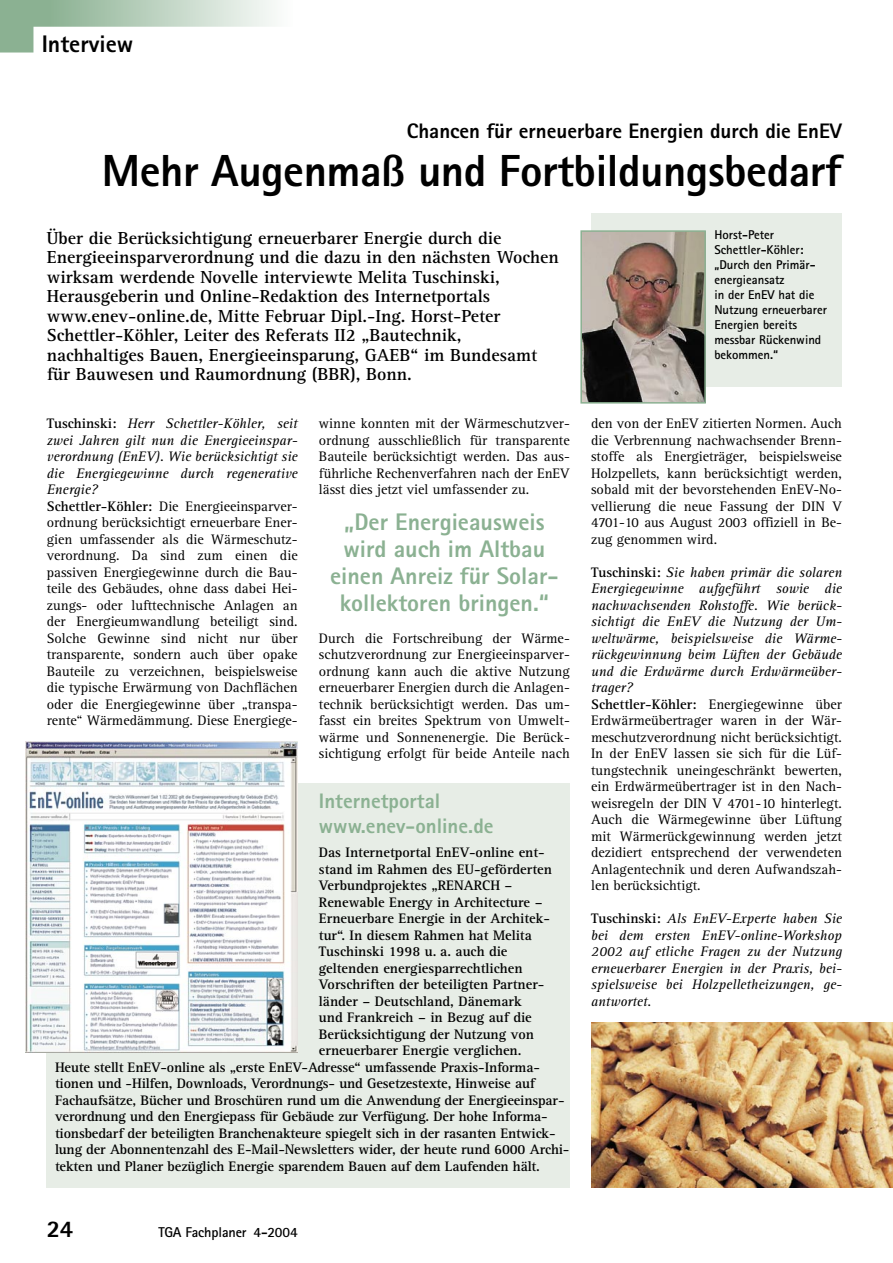
<style>
.page{position:relative;width:893px;height:1263px;background:#fff}
.page>*{position:absolute;margin:0;border:0;box-sizing:border-box;transform-origin:0 0}
.T08b_HÜ{font:800 45px "Rotis Sans Serif";letter-spacing:-.01em;color:#000}
.T10_Zitat{font:800 24px/27px "Rotis Sans Serif";color:#8bb192;text-align:center}
.T08b_HÜ-2{font:800 24px "Rotis Sans Serif";color:#000}
.T08a_Dach{font:800 21px "Rotis Sans Serif";color:#000}
.T09a_Kasten{font:800 21px/24.8px "Rotis Sans Serif";color:#8bb192}
.T08c_Vorspann{font:700 18px/19.5px "Rotis Serif";color:#000}
.T01b_Grund_n_ZÜ{font:14.25px/16.5px "Rotis Serif";color:#000;text-align:justify}
.T09b_Kas_-Text{font:700 14.25px/16.5px "Rotis Serif";letter-spacing:-.01em;color:#000}
.T01a_Grund{font:italic 14.25px/16.5px "Rotis Serif";color:#000;text-align:justify}
.T01a_Grund-2{font:14.25px/16.5px "Rotis Serif";color:#000;text-align:justify}
.T08b_HÜ-3{font:700 14.25px "Rotis Sans Serif";letter-spacing:-.01em;color:#000}
.T02_BU_Autor{font:700 12.75px/15px "Rotis Sans Serif";color:#000}
.s1{font-weight:700;font-style:normal}
.s2{font-weight:700}
</style>
<div class="page">
<svg style="left:0;top:0;width:273px;height:53px"></svg>
<img style="left:591px;top:1022px;width:302px;height:165px">
<div style="left:47px;top:783px;width:523px;height:404px;background:#e7ede6"></div>
<div style="left:591px;top:214px;width:251px;height:173px;background:#e7ede6"></div>
<img style="left:583px;top:233px;width:120px;height:168px">
<div style="left:580px;top:230px;width:126px;height:174px;border:2px solid #8bb192"></div>
<img style="left:26px;top:742px;width:272px;height:310px">
<p class="T08b_HÜ-2" style="left:42px;top:29px;width:93px">Interview</p>
<p class="T08a_Dach" style="left:407px;top:117px;width:437px">Chancen für erneuerbare Energien durch die EnEV</p>
<p class="T08b_HÜ" style="left:102px;top:142px;width:742px">Mehr Augenmaß und Fortbildungsbedarf</p>
<p class="T08c_Vorspann" style="left:47px;top:229px;width:513px">Über die Berücksichtigung erneuerbarer Energie durch die Energieeinsparverordnung und die dazu in den nächsten Wochen wirksam werdende Novelle interviewte Melita Tuschinski, Herausgeberin und Online-Redaktion des Internetportals www.enev-online.de, Mitte Februar Dipl.-Ing. Horst-Peter Schettler-Köhler, Leiter des Referats II2 „Bautechnik, nachhaltiges Bauen, Energieeinsparung, GAEB“ im Bundesamt für Bauwesen und Raumordnung (BBR), Bonn.</p>
<p class="T01a_Grund" style="left:47px;top:416px;width:252px"><span class="s1">Tuschinski:</span> Herr Schettler-Köhler, seit zwei Jahren gilt nun die Energieeinspar&shy;verordnung (EnEV). Wie berücksichtigt sie die Energiegewinne durch regenerative Energie?</p>
<p class="T01b_Grund_n_ZÜ" style="left:47px;top:498px;width:252px"><span class="s2">Schettler-Köhler:</span> Die Energieeinsparver&shy;ordnung berücksichtigt erneuerbare Ener&shy;gien umfassender als die Wärmeschutz&shy;verordnung. Da sind zum einen die passiven Energiegewinne durch die Bau&shy;teile des Gebäudes, ohne dass dabei Hei&shy;zungs- oder lufttechnische Anlagen an der Energieumwandlung beteiligt sind.<br>Solche Gewinne sind nicht nur über transparente, sondern auch über opake Bauteile zu verzeichnen, beispielsweise die typische Erwärmung von Dachflächen oder die Energiegewinne über „transpa&shy;rente“ Wärmedämmung. Diese Energiege-</p>
<p class="T01b_Grund_n_ZÜ" style="left:319px;top:416px;width:252px">winne konnten mit der Wärmeschutzver&shy;ordnung ausschließlich für transparente Bauteile berücksichtigt werden. Das aus&shy;führliche Rechenverfahren nach der EnEV lässt dies jetzt viel umfassender zu.</p>
<p class="T10_Zitat" style="left:330px;top:508px;width:230px">„Der Energieausweis wird auch im Altbau einen Anreiz für Solar&shy;kollektoren bringen.“</p>
<p class="T01a_Grund-2" style="left:319px;top:630px;width:252px">Durch die Fortschreibung der Wärme&shy;schutzverordnung zur Energieeinsparver&shy;ordnung kann auch die aktive Nutzung erneuerbarer Energien durch die Anlagen&shy;technik berücksichtigt werden. Das um&shy;fasst ein breites Spektrum von Umwelt&shy;wärme und Sonnenenergie. Die Berück&shy;sichtigung erfolgt für beide Anteile nach</p>
<p class="T09a_Kasten" style="left:319px;top:788px;width:176px">Internetportal www.enev-online.de</p>
<p class="T09b_Kas_-Text" style="left:319px;top:845px;width:234px">Das Internetportal EnEV-online ent&shy;stand im Rahmen des EU-geförderten Verbundprojektes „RENARCH – Renewable Energy in Architecture – Erneuerbare Energie in der Architek&shy;tur“. In diesem Rahmen hat Melita Tuschinski 1998 u. a. auch die geltenden energiesparrechtlichen Vorschriften der beteiligten Partner&shy;länder – Deutschland, Dänemark<br>und Frankreich – in Bezug auf die Berücksichtigung der Nutzung von erneuerbarer Energie verglichen.</p>
<p class="T09b_Kas_-Text" style="left:55px;top:1059px;width:516px">Heute stellt EnEV-online als „erste EnEV-Adresse“ umfassende Praxis-Informa&shy;tionen und -Hilfen, Downloads, Verordnungs- und Gesetzestexte, Hinweise auf Fachaufsätze, Bücher und Broschüren rund um die Anwendung der Energieeinspar&shy;verordnung und den Energiepass für Gebäude zur Verfügung. Der hohe Informa&shy;tionsbedarf der beteiligten Branchenakteure spiegelt sich in der rasanten Entwick&shy;lung der Abonnentenzahl des E-Mail-Newsletters wider, der heute rund 6000 Archi&shy;tekten und Planer bezüglich Energie sparendem Bauen auf dem Laufenden hält.</p>
<p class="T08b_HÜ-2" style="left:47px;top:1213px;width:28px">24</p>
<p class="T08b_HÜ-3" style="left:158px;top:1223px;width:141px">TGA Fachplaner 4-2004</p>
<p class="T02_BU_Autor" style="left:714px;top:227px;width:114px">Horst-Peter<br>Schettler-Köhler: „Durch den Primär&shy;energieansatz<br>in der EnEV hat die<br>Nutzung erneuerbarer<br>Energien bereits messbar Rückenwind bekommen.“</p>
<p class="T01a_Grund-2" style="left:591px;top:416px;width:252px">den von der EnEV zitierten Normen. Auch die Verbrennung nachwachsender Brenn&shy;stoffe als Energieträger, beispielsweise Holzpellets, kann berücksichtigt werden, sobald mit der bevorstehenden EnEV-No&shy;vellierung die neue Fassung der DIN V 4701-10 aus August 2003 offiziell in Be&shy;zug genommen wird.</p>
<p class="T01a_Grund" style="left:591px;top:564px;width:252px"><span class="s1">Tuschinski:</span> Sie haben primär die solaren Energiegewinne aufgeführt sowie die nachwachsenden Rohstoffe. Wie berück&shy;sichtigt die EnEV die Nutzung der Um&shy;weltwärme, beispielsweise die Wärme&shy;rückgewinnung beim Lüften der Gebäude und die Erdwärme durch Erdwärmeüber&shy;trager?</p>
<p class="T01b_Grund_n_ZÜ" style="left:591px;top:696px;width:252px"><span class="s2">Schettler-Köhler:</span> Energiegewinne über Erdwärmeübertrager waren in der Wär&shy;meschutzverordnung nicht berücksichtigt.<br>In der EnEV lassen sie sich für die Lüf&shy;tungstechnik uneingeschränkt bewerten, ein Erdwärmeübertrager ist in den Nach&shy;weisregeln der DIN V 4701-10 hinterlegt.<br>Auch die Wärmegewinne über Lüftung mit Wärmerückgewinnung werden jetzt dezidiert entsprechend der verwendeten Anlagentechnik und deren Aufwandszah&shy;len berücksichtigt.</p>
<p class="T01a_Grund" style="left:591px;top:911px;width:252px"><span class="s1">Tuschinski:</span> Als EnEV-Experte haben Sie bei dem ersten EnEV-online-Workshop 2002 auf etliche Fragen zu der Nutzung erneuerbarer Energien in der Praxis, bei&shy;spielsweise bei Holzpelletheizungen, ge&shy;antwortet.</p>
</div>
